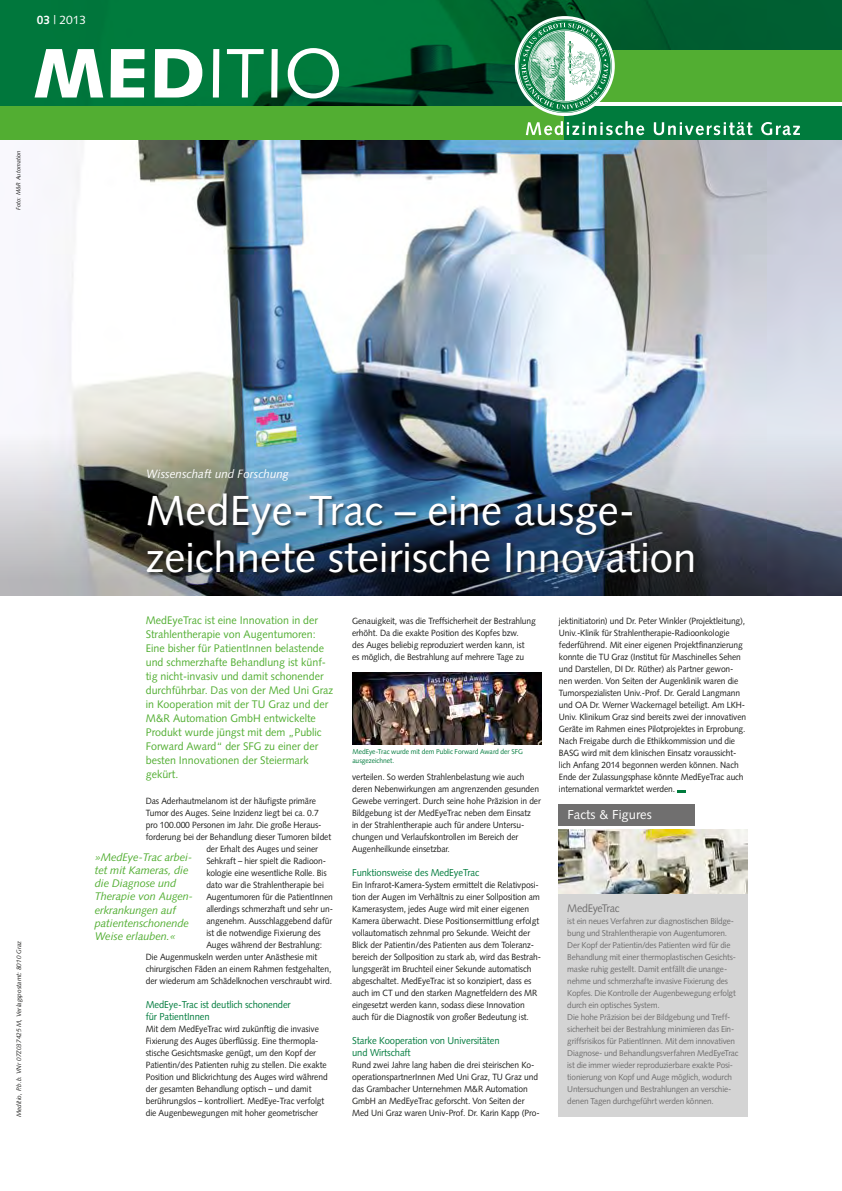
<style>
.page{position:relative;width:842px;height:1191px;background:#fff}
.page>*{position:absolute;margin:0;border:0;box-sizing:border-box;transform-origin:0 0}
.t1{font:70px "Syntax";color:#fff}
.t2{font:42px/47px "Syntax";color:#fff}
.t3{font:13px "Syntax";color:#fff}
.t4{font:italic 12px "Syntax";color:#fff}
.t5{font:12px "Syntax";color:#fff}
.t6{font:11px/14px "Syntax";color:#52ae32}
.t7{font:italic 11px/13.2px "Syntax";letter-spacing:-.01em;color:#52ae32}
.t8{font:11px "Syntax";letter-spacing:-.04em;color:#706f6f}
.t9{font:10px/12px "Syntax";letter-spacing:-.01em;color:#007b3d;scale:.94 1}
.t10{font:9px/12px "Syntax";letter-spacing:-.01em;color:#1d1d1b;scale:.94 1}
.t11{font:8.5px/12px "Syntax";letter-spacing:-.02em;color:#706f6f}
.t12{font:7px/9px "Syntax";letter-spacing:-.005em;color:#007b3d;scale:.96 1}
.t13{font:italic 6.5px "Syntax";color:#1d1d1b}
.t14{font:italic 6px "Syntax";color:#1d1d1b}
.s1{font-weight:700}
.s2{font-weight:900}
</style>
<div class="page">
<div style="left:558px;top:888px;width:190px;height:228px;background:#d4d4d4"></div>
<img style="left:54px;top:140px;width:788px;height:292px">
<img style="left:0;top:432px;width:842px;height:163px">
<svg style="left:0;top:0;width:842px;height:106px;background:#006b35"></svg>
<div style="left:587px;top:85px;width:255px;height:33px;background:#fff"></div>
<div style="left:565px;top:50px;width:277px;height:52px;background:#52ae32"></div>
<div style="left:515px;top:106px;width:75px;height:34px;background:#52ae32"></div>
<div style="left:565px;top:106px;width:277px;height:34px;background:#007b3d"></div>
<svg style="left:515px;top:16px;width:100px;height:100px"></svg>
<svg style="left:518px;top:19px;width:94px;height:94px;background:#7db898"></svg>
<svg style="left:526px;top:121px;width:118px;height:14px"></svg>
<svg style="left:654px;top:122px;width:99px;height:13px"></svg>
<svg style="left:761px;top:122px;width:39px;height:13px"></svg>
<div style="left:0;top:106px;width:517px;height:34px;background:#52ae32"></div>
<div style="left:147px;top:493px;width:551px;height:83px;background:#1d1d1b;opacity:.7"></div>
<svg style="left:677px;top:790px;width:8px;height:2px"></svg>
<img style="left:558px;top:830px;width:190px;height:63px">
<img style="left:352px;top:672px;width:189px;height:72px">
<div style="left:559px;top:804px;width:136px;height:22px;background:#706f6f"></div>
<h3 class="t5" style="left:37px;top:13px;width:51px"><span class="s1">03</span> | 2013</h3>
<h1 class="t1" style="left:33px;top:32px;width:311px"><span class="s2">MED</span>ITIO</h1>
<p class="t14" style="left:15px;top:210px;width:61px;rotate:-90deg">Foto: M&amp;R Automation</p>
<p class="t13" style="left:15px;top:1117px;width:178px;rotate:-90deg">Meditio, P.b.b. VNr 07Z037425 M, Verlagspostamt: 8010 Graz</p>
<h3 class="t4" style="left:146px;top:467px;width:144px">Wissenschaft und Forschung</h3>
<h2 class="t2" style="left:146px;top:487px;width:552px">MedEye-Trac – eine ausge&shy;zeichnete steirische Innovation</h2>
<p class="t6" style="left:146px;top:613px;width:189px">MedEyeTrac ist eine Innovation in der Strahlentherapie von Augentumoren:<br>Eine bisher für PatientInnen belastende und schmerzhafte Behandlung ist künf&shy;tig nicht-invasiv und damit schonender durchführbar. Das von der Med Uni Graz in Kooperation mit der TU Graz und der M&amp;R Automation GmbH entwickelte Produkt wurde jüngst mit dem „Public Forward Award“ der SFG zu einer der besten Innovationen der Steiermark gekürt.</p>
<p class="t10" style="left:352px;top:615px;width:197px">Genauigkeit, was die Treffsicherheit der Bestrahlung erhöht. Da die exakte Position des Kopfes bzw.<br>des Auges beliebig reproduziert werden kann, ist<br>es möglich, die Bestrahlung auf mehrere Tage zu</p>
<p class="t12" style="left:352px;top:747px;width:179px">MedEye-Trac wurde mit dem Public Forward Award der SFG ausgezeichnet.</p>
<p class="t10" style="left:352px;top:771px;width:202px">verteilen. So werden Strahlenbelastung wie auch deren Nebenwirkungen am angrenzenden gesunden Gewebe verringert. Durch seine hohe Präzision in der Bildgebung ist der MedEyeTrac neben dem Einsatz<br>in der Strahlentherapie auch für andere Untersu&shy;chungen und Verlaufskontrollen im Bereich der Augenheilkunde einsetzbar.</p>
<p class="t9" style="left:352px;top:867px;width:137px">Funktionsweise des MedEyeTrac</p>
<p class="t10" style="left:352px;top:879px;width:202px">Ein Infrarot-Kamera-System ermittelt die Relativposi&shy;tion der Augen im Verhältnis zu einer Sollposition am Kamerasystem, jedes Auge wird mit einer eigenen Kamera überwacht. Diese Positionsermittlung erfolgt vollautomatisch zehnmal pro Sekunde. Weicht der Blick der Patientin/des Patienten aus dem Toleranz&shy;bereich der Sollposition zu stark ab, wird das Bestrah&shy;lungsgerät im Bruchteil einer Sekunde automatisch abgeschaltet. MedEyeTrac ist so konzipiert, dass es auch im CT und den starken Magnetfeldern des MR eingesetzt werden kann, sodass diese Innovation auch für die Diagnostik von großer Bedeutung ist.</p>
<p class="t9" style="left:352px;top:1035px;width:159px">Starke Kooperation von Universitäten und Wirtschaft</p>
<p class="t10" style="left:352px;top:1059px;width:201px">Rund zwei Jahre lang haben die drei steirischen Ko&shy;operationspartnerInnen Med Uni Graz, TU Graz und das Grambacher Unternehmen M&amp;R Automation GmbH an MedEyeTrac geforscht. Von Seiten der Med Uni Graz waren Univ-Prof. Dr. Karin Kapp (Pro-</p>
<p class="t10" style="left:146px;top:795px;width:182px">Das Aderhautmelanom ist der häufigste primäre</p>
<p class="t10" style="left:146px;top:807px;width:186px">Tumor des Auges. Seine Inzidenz liegt bei ca. 0.7</p>
<p class="t10" style="left:146px;top:819px;width:189px">pro 100.000 Personen im Jahr. Die große Heraus-</p>
<p class="t10" style="left:146px;top:831px;width:199px">forderung bei der Behandlung dieser Tumoren bildet</p>
<p class="t10" style="left:206px;top:843px;width:120px">der Erhalt des Auges und seiner</p>
<p class="t10" style="left:206px;top:855px;width:129px">Sehkraft – hier spielt die Radioon-</p>
<p class="t10" style="left:206px;top:867px;width:129px">kologie eine wesentliche Rolle. Bis</p>
<p class="t10" style="left:206px;top:879px;width:127px">dato war die Strahlentherapie bei</p>
<p class="t10" style="left:206px;top:891px;width:136px">Augentumoren für die PatientInnen</p>
<p class="t10" style="left:206px;top:903px;width:136px">allerdings schmerzhaft und sehr un-</p>
<p class="t10" style="left:206px;top:915px;width:135px">angenehm. Ausschlaggebend dafür</p>
<p class="t10" style="left:206px;top:927px;width:123px">ist die notwendige Fixierung des</p>
<p class="t10" style="left:206px;top:939px;width:125px">Auges während der Bestrahlung:</p>
<p class="t10" style="left:146px;top:951px;width:184px">Die Augenmuskeln werden unter Anästhesie mit</p>
<p class="t10" style="left:146px;top:963px;width:199px">chirurgischen Fäden an einem Rahmen festgehalten,</p>
<p class="t10" style="left:146px;top:975px;width:200px">der wiederum am Schädelknochen verschraubt wird.</p>
<p class="t9" style="left:146px;top:999px;width:156px">MedEye-Trac ist deutlich schonender für PatientInnen</p>
<p class="t10" style="left:146px;top:1023px;width:195px">Mit dem MedEyeTrac wird zukünftig die invasive Fixierung des Auges überflüssig. Eine thermopla&shy;stische Gesichtsmaske genügt, um den Kopf der Patientin/des Patienten ruhig zu stellen. Die exakte Position und Blickrichtung des Auges wird während der gesamten Behandlung optisch – und damit berührungslos – kontrolliert. MedEye-Trac verfolgt</p>
<p class="t7" style="left:95px;top:850px;width:99px">»MedEye-Trac arbei&shy;tet mit Kameras, die die Diagnose und<br>Therapie von Augen&shy;erkrankungen auf patientenschonende<br>Weise erlauben.«</p>
<p class="t10" style="left:146px;top:1107px;width:185px">die Augenbewegungen mit hoher geometrischer</p>
<p class="t10" style="left:559px;top:615px;width:201px">jektinitiatorin) und Dr. Peter Winkler (Projektleitung), Univ.-Klinik für Strahlentherapie-Radioonkologie federführend. Mit einer eigenen Projektfinanzierung konnte die TU Graz (Institut für Maschinelles Sehen und Darstellen, DI Dr. Rüther) als Partner gewon&shy;nen werden. Von Seiten der Augenklinik waren die Tumorspezialisten Univ.-Prof. Dr. Gerald Langmann und OA Dr. Werner Wackernagel beteiligt. Am LKH-Univ. Klinikum Graz sind bereits zwei der innovativen Geräte im Rahmen eines Pilotprojektes in Erprobung.<br>Nach Freigabe durch die Ethikkommission und die BASG wird mit dem klinischen Einsatz voraussicht&shy;lich Anfang 2014 begonnen werden können. Nach Ende der Zulassungsphase könnte MedEyeTrac auch international vermarktet werden.</p>
<h3 class="t3" style="left:567px;top:806px;width:86px">Facts &amp; Figures</h3>
<p class="t8" style="left:567px;top:902px;width:54px">MedEyeTrac</p>
<p class="t11" style="left:567px;top:915px;width:173px">ist ein neues Verfahren zur diagnostischen Bildge&shy;bung und Strahlentherapie von Augentumoren.<br>Der Kopf der Patientin/des Patienten wird für die Behandlung mit einer thermoplastischen Gesichts&shy;maske ruhig gestellt. Damit entfällt die unange&shy;nehme und schmerzhafte invasive Fixierung des Kopfes. Die Kontrolle der Augenbewegung erfolgt durch ein optisches System.<br>Die hohe Präzision bei der Bildgebung und Treff&shy;sicherheit bei der Bestrahlung minimieren das Ein&shy;griffsrisikos für PatientInnen. Mit dem innovativen Diagnose- und Behandlungsverfahren MedEyeTrac ist die immer wieder reproduzierbare exakte Posi&shy;tionierung von Kopf und Auge möglich, wodurch Untersuchungen und Bestrahlungen an verschie&shy;denen Tagen durchgeführt werden können.</p>
</div>
